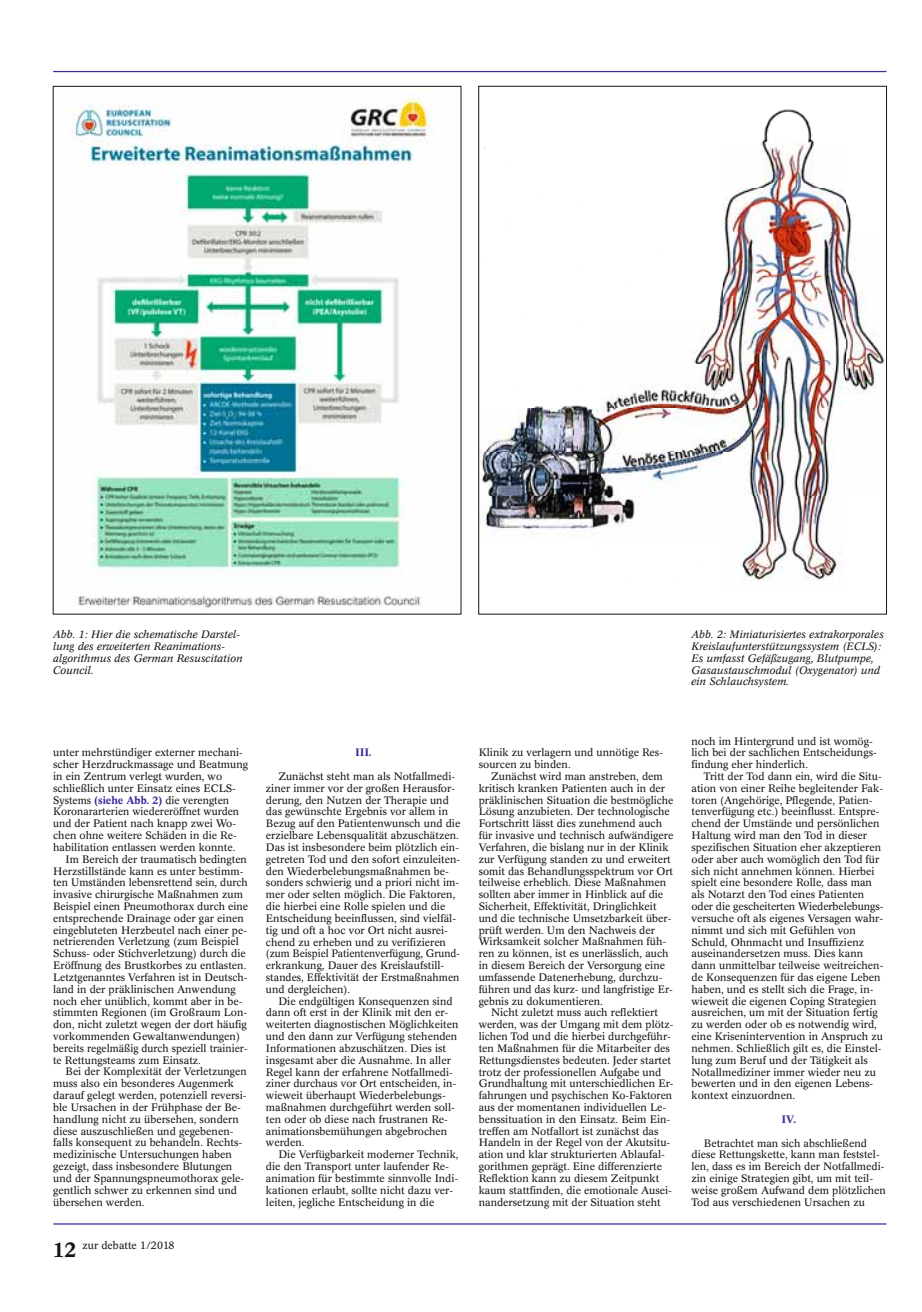
<style>
.page{position:relative;width:922px;height:1312px;background:#fff}
.page>*{position:absolute;margin:0;border:0;box-sizing:border-box;transform-origin:0 0}
.t1{font:10.62px/11.9px "Concorde BE";color:#151616}
.t2{font:italic 10.62px/11.9px "Concorde BE";color:#151616}
.t3{font:500 10.62px "Concorde BE";color:#3c2b99}
.s1{font-weight:500;color:#3c2b99}
.s2{font-weight:500;font-size:20.62px}
</style>
<div class="page">
<hr style="left:53px;top:1222px;width:833px;height:2px;background:#3c2b99">
<hr style="left:53px;top:71px;width:833px;height:1px;background:#3c2b99">
<img style="left:71px;top:88px;width:362px;height:520px">
<img style="left:480px;top:109px;width:404px;height:472px">
<p class="t2" style="left:53px;top:629px;width:191px">Abb. 1: Hier die schematische Darstel&shy;lung des erweiterten Reanimations&shy;algorithmus des German Resuscitation<br>Council.</p>
<p class="t2" style="left:691px;top:629px;width:194px">Abb. 2: Miniaturisiertes extrakorporales Kreislaufunterstützungssystem (ECLS):<br>Es umfasst Gefäßzugang, Blutpumpe, Gasaustauschmodul (Oxygenator) und ein Schlauchsystem.</p>
<p class="t1" style="left:53px;top:747px;width:196px">unter mehrstündiger externer mechani&shy;scher Herzdruckmassage und Beatmung in ein Zentrum verlegt wurden, wo schließlich unter Einsatz eines ECLS-Systems <span class="s1">(siehe Abb. 2)</span> die verengten Koronararterien wiedereröffnet wurden und der Patient nach knapp zwei Wo&shy;chen ohne weitere Schäden in die Re&shy;habilitation entlassen werden konnte.</p>
<p class="t1" style="left:53px;top:853px;width:196px;text-indent:12px">Im Bereich der traumatisch bedingten Herzstillstände kann es unter bestimm&shy;ten Umständen lebensrettend sein, durch invasive chirurgische Maßnahmen zum Beispiel einen Pneumothorax durch eine entsprechende Drainage oder gar einen eingebluteten Herzbeutel nach einer pe&shy;netrierenden Verletzung (zum Beispiel Schuss- oder Stichverletzung) durch die Eröffnung des Brustkorbes zu entlasten.<br>Letztgenanntes Verfahren ist in Deutsch&shy;land in der präklinischen Anwendung noch eher unüblich, kommt aber in be&shy;stimmten Regionen (im Großraum Lon&shy;don, nicht zuletzt wegen der dort häufig vorkommenden Gewaltanwendungen) bereits regelmäßig durch speziell trainier&shy;te Rettungsteams zum Einsatz.</p>
<p class="t1" style="left:53px;top:1066px;width:195px;text-indent:12px">Bei der Komplexität der Verletzungen muss also ein besonderes Augenmerk darauf gelegt werden, potenziell reversi&shy;ble Ursachen in der Frühphase der Be&shy;handlung nicht zu übersehen, sondern diese auszuschließen und gegebenen&shy;falls konsequent zu behandeln. Rechts&shy;medizinische Untersuchungen haben gezeigt, dass insbesondere Blutungen und der Spannungspneumothorax gele&shy;gentlich schwer zu erkennen sind und übersehen werden.</p>
<p class="t1" style="left:53px;top:1239px;width:123px"><span class="s2">12</span> zur debatte 1/2018</p>
<p class="t3" style="left:355px;top:748px;width:18px">III.</p>
<p class="t1" style="left:266px;top:771px;width:196px;text-indent:12px">Zunächst steht man als Notfallmedi&shy;ziner immer vor der großen Herausfor&shy;derung, den Nutzen der Therapie und das gewünschte Ergebnis vor allem in Bezug auf den Patientenwunsch und die erzielbare Lebensqualität abzuschätzen.<br>Das ist insbesondere beim plötzlich ein&shy;getreten Tod und den sofort einzuleiten&shy;den Wiederbelebungsmaßnahmen be&shy;sonders schwierig und a priori nicht im&shy;mer oder selten möglich. Die Faktoren, die hierbei eine Rolle spielen und die Entscheidung beeinflussen, sind vielfäl&shy;tig und oft a hoc vor Ort nicht ausrei&shy;chend zu erheben und zu verifizieren (zum Beispiel Patientenverfügung, Grund - erkrankung, Dauer des Kreislaufstill&shy;standes, Effektivität der Erstmaßnahmen und dergleichen).</p>
<p class="t1" style="left:266px;top:995px;width:194px;text-indent:12px">Die endgültigen Konsequenzen sind dann oft erst in der Klinik mit den er&shy;weiterten diagnostischen Möglichkeiten und den dann zur Verfügung stehenden Informationen abzuschätzen. Dies ist insgesamt aber die Ausnahme. In aller Regel kann der erfahrene Notfallmedi&shy;ziner durchaus vor Ort entscheiden, in&shy;wieweit überhaupt Wiederbelebungs&shy;maßnahmen durchgeführt werden soll&shy;ten oder ob diese nach frustranen Re&shy;animationsbemühungen abgebrochen werden.</p>
<p class="t1" style="left:266px;top:1149px;width:194px;text-indent:12px">Die Verfügbarkeit moderner Technik, die den Transport unter laufender Re&shy;animation für bestimmte sinnvolle Indi&shy;kationen erlaubt, sollte nicht dazu ver&shy;leiten, jegliche Entscheidung in die</p>
<p class="t1" style="left:478px;top:747px;width:186px">Klinik zu verlagern und unnötige Res&shy;sourcen zu binden.</p>
<p class="t1" style="left:478px;top:771px;width:196px;text-indent:12px">Zunächst wird man anstreben, dem kritisch kranken Patienten auch in der präklinischen Situation die bestmögliche Lösung anzubieten. Der technologische Fortschritt lässt dies zunehmend auch für invasive und technisch aufwändigere Verfahren, die bislang nur in der Klinik zur Verfügung standen zu und erweitert somit das Behandlungsspektrum vor Ort teilweise erheblich. Diese Maßnahmen sollten aber immer in Hinblick auf die Sicherheit, Effektivität, Dringlichkeit und die technische Umsetzbarkeit über&shy;prüft werden. Um den Nachweis der Wirksamkeit solcher Maßnahmen füh&shy;ren zu können, ist es unerlässlich, auch in diesem Bereich der Versorgung eine umfassende Datenerhebung, durchzu&shy;führen und das kurz- und langfristige Er&shy;gebnis zu dokumentieren.</p>
<p class="t1" style="left:478px;top:1007px;width:196px;text-indent:12px">Nicht zuletzt muss auch reflektiert werden, was der Umgang mit dem plötz&shy;lichen Tod und die hierbei durchgeführ&shy;ten Maßnahmen für die Mitarbeiter des Rettungsdienstes bedeuten. Jeder startet trotz der professionellen Aufgabe und Grundhaltung mit unterschiedlichen Er&shy;fahrungen und psychischen Ko-Faktoren aus der momentanen individuellen Le&shy;benssituation in den Einsatz. Beim Ein&shy;treffen am Notfallort ist zunächst das Handeln in der Regel von der Akutsitu&shy;ation und klar strukturierten Ablaufal&shy;gorithmen geprägt. Eine differenzierte Reflektion kann zu diesem Zeitpunkt kaum stattfinden, die emotionale Ausei&shy;nandersetzung mit der Situation steht</p>
<p class="t1" style="left:691px;top:735px;width:187px">noch im Hintergrund und ist womög&shy;lich bei der sachlichen Entscheidungs&shy;findung eher hinderlich.</p>
<p class="t1" style="left:691px;top:771px;width:193px;text-indent:12px">Tritt der Tod dann ein, wird die Situ&shy;ation von einer Reihe begleitender Fak&shy;toren (Angehörige, Pflegende, Patien&shy;tenverfügung etc.) beeinflusst. Entspre&shy;chend der Umstände und persönlichen Haltung wird man den Tod in dieser spezifischen Situation eher akzeptieren oder aber auch womöglich den Tod für sich nicht annehmen können. Hierbei spielt eine besondere Rolle, dass man als Notarzt den Tod eines Patienten oder die gescheiterten Wiederbelebungs&shy;versuche oft als eigenes Versagen wahr&shy;nimmt und sich mit Gefühlen von Schuld, Ohnmacht und Insuffizienz auseinandersetzen muss. Dies kann dann unmittelbar teilweise weitreichen&shy;de Konsequenzen für das eigene Leben haben, und es stellt sich die Frage, in&shy;wieweit die eigenen Coping Strategien ausreichen, um mit der Situation fertig zu werden oder ob es notwendig wird, eine Krisenintervention in Anspruch zu nehmen. Schließlich gilt es, die Einstel&shy;lung zum Beruf und der Tätigkeit als Notallmediziner immer wieder neu zu bewerten und in den eigenen Lebens&shy;kontext einzuordnen.</p>
<p class="t3" style="left:781px;top:1114px;width:16px">IV.</p>
<p class="t1" style="left:691px;top:1137px;width:196px;text-indent:12px">Betrachtet man sich abschließend diese Rettungskette, kann man feststel&shy;len, dass es im Bereich der Notfallmedi&shy;zin einige Strategien gibt, um mit teil&shy;weise großem Aufwand dem plötzlichen Tod aus verschiedenen Ursachen zu</p>
</div>
